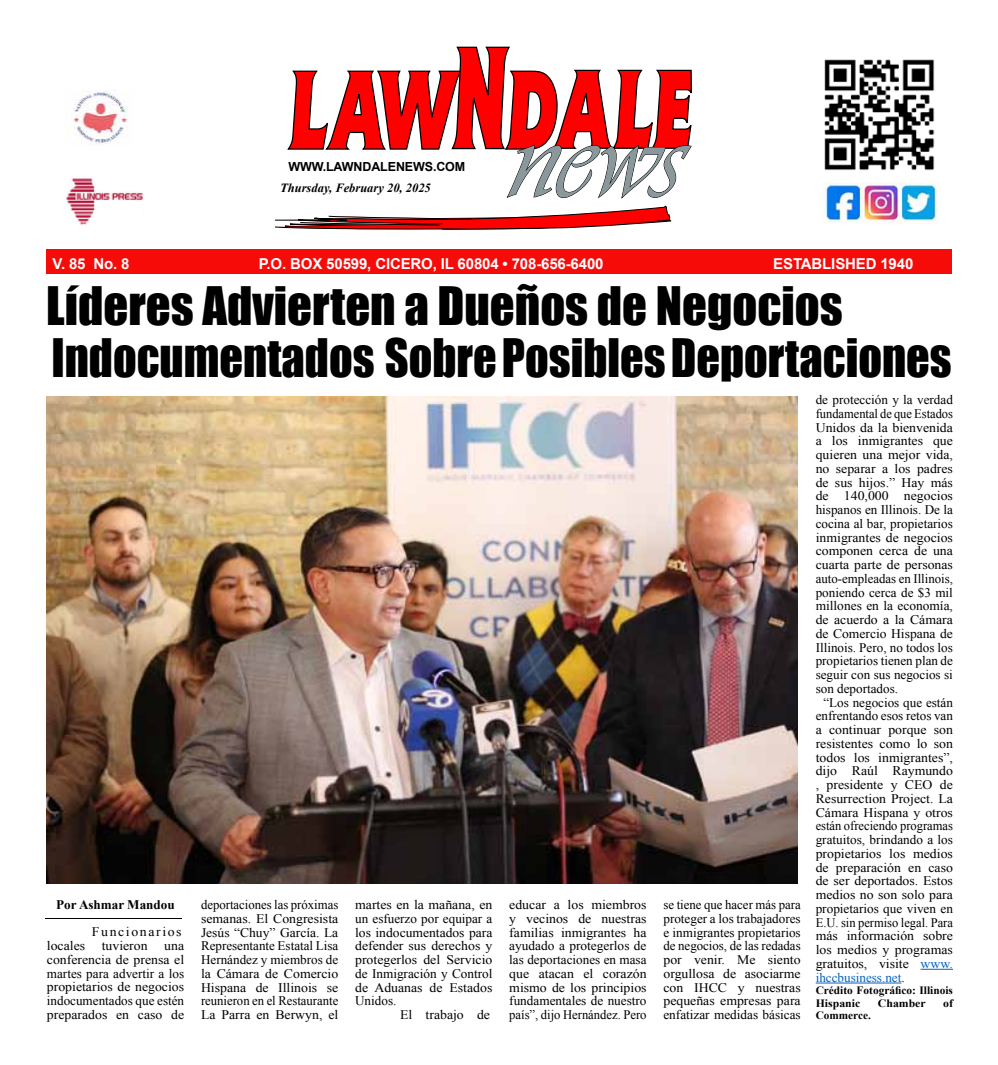
<style>
.page{position:relative;width:998px;height:1065px;background:#fff}
.page>*{position:absolute;margin:0;border:0;box-sizing:border-box;transform-origin:0 0}
.t1{font:125px "Vivante DTCITALIC";color:#8a979b}
.t2{font:48.75px/52.5px "Impact";color:#000}
.t3{font:700 15px "Arial";letter-spacing:-.01em;color:#fff}
.t4{font:13.12px/13.8px "Times New Roman";color:#000;text-align:justify;scale:1.05 1}
.t5{font:13.12px/13.8px "Times New Roman";color:#000;text-align:justify}
.t6{font:13.12px "Times New Roman";color:#000;scale:.95 1}
.t7{font:13.12px "Times New Roman";color:#000;scale:1.04 1}
.t8{font:13.12px "Times New Roman";color:#0563c1}
.t9{font:700 13.12px "Times New Roman";color:#000}
.t10{font:13.12px "Times New Roman";letter-spacing:.115em;color:#000;scale:1.05 1}
.t11{font:italic 700 12.5px "Times New Roman";color:#000}
.t12{font:700 12.5px "Arial";letter-spacing:-.01em;color:#000}
.t13{font:700 11.25px/12.5px "Times New Roman";color:#000}
.t14{font:700 11.25px "Times New Roman";color:#000;scale:1.05 1}
.s1{color:#0563c1}
.s2{color:#000}
</style>
<div class="page">
<img style="left:65px;top:178px;width:78px;height:47px">
<img style="left:65px;top:90px;width:63px;height:55px">
<img style="left:823px;top:183px;width:114px;height:40px">
<img style="left:824px;top:59px;width:110px;height:111px">
<svg style="left:287px;top:46px;width:405px;height:152px"></svg>
<svg style="left:275px;top:205px;width:396px;height:25px"></svg>
<div style="left:47px;top:249px;width:905px;height:25px;background:#f60b09"></div>
<img style="left:46px;top:396px;width:751px;height:488px">
<hr style="left:920px;top:969px;width:32px;height:1px;background:#0563c1">
<hr style="left:815px;top:983px;width:86px;height:1px;background:#0563c1">
<hr style="left:45px;top:918px;width:136px;height:1px;background:#000">
<p class="t12" style="left:288px;top:159px;width:178px">WWW.LAWNDALENEWS.COM</p>
<p class="t11" style="left:280px;top:179px;width:152px">Thursday, February 20, 2025</p>
<h1 class="t1" style="left:507px;top:84px;width:175px">news</h1>
<p class="t3" style="left:53px;top:254px;width:79px">V. 85 No. 8</p>
<p class="t3" style="left:259px;top:254px;width:346px">P.O. BOX 50599, CICERO, IL 60804 • 708-656-6400</p>
<p class="t3" style="left:773px;top:254px;width:142px">ESTABLISHED 1940</p>
<h2 class="t2" style="left:46px;top:278px;width:907px">Líderes Advierten a Dueños de Negocios<br>Indocumentados Sobre Posibles Deportaciones</h2>
<p class="t9" style="left:56px;top:895px;width:120px">Por Ashmar Mandou</p>
<p class="t10" style="left:92px;top:923px;width:87px">Funcionarios</p>
<p class="t4" style="left:47px;top:939px;width:38px">locales</p>
<p class="t4" style="left:102px;top:939px;width:45px">tuvieron</p>
<p class="t4" style="left:47px;top:939px;width:132px;text-indent:117px">una conferencia de prensa el martes para advertir a los propietarios de negocios indocumentados que estén preparados en caso de</p>
<p class="t5" style="left:201px;top:898px;width:139px">deportaciones las próximas semanas. El Congresista Jesús “Chuy” García. La Representante Estatal Lisa Hernández y miembros de la Cámara de Comercio Hispana de Illinois se reunieron en el Restaurante La Parra en Berwyn, el</p>
<p class="t4" style="left:355px;top:898px;width:132px">martes en la mañana, en un esfuerzo por equipar a los indocumentados para defender sus derechos y protegerlos del Servicio de Inmigración y Control de Aduanas de Estados Unidos.</p>
<p class="t4" style="left:400px;top:1008px;width:87px">El trabajo de</p>
<p class="t4" style="left:509px;top:898px;width:132px">educar a los miembros y vecinos de nuestras familias inmigrantes ha ayudado a protegerlos de las deportaciones en masa que atacan el corazón mismo de los principios fundamentales de nuestro país”, dijo Hernández. Pero</p>
<p class="t5" style="left:663px;top:898px;width:139px">se tiene que hacer más para proteger a los trabajadores e inmigrantes propietarios de negocios, de las redadas por venir. Me siento orgullosa de asociarme con IHCC y nuestras pequeñas empresas para enfatizar medidas básicas</p>
<p class="t5" style="left:815px;top:393px;width:139px">de protección y la verdad</p>
<p class="t6" style="left:815px;top:405px;width:146px">fundamental de que Estados</p>
<p class="t4" style="left:815px;top:420px;width:132px">Unidos da la bienvenida</p>
<p class="t4" style="left:815px;top:434px;width:132px">a los inmigrantes que</p>
<p class="t4" style="left:815px;top:448px;width:132px">quieren una mejor vida,</p>
<p class="t4" style="left:815px;top:461px;width:132px">no separar a los padres</p>
<p class="t4" style="left:815px;top:475px;width:132px">de sus hijos.” Hay más</p>
<p class="t4" style="left:815px;top:489px;width:132px">de 140,000 negocios</p>
<p class="t5" style="left:815px;top:503px;width:139px">hispanos en Illinois. De la</p>
<p class="t5" style="left:815px;top:516px;width:139px">cocina al bar, propietarios</p>
<p class="t4" style="left:815px;top:530px;width:132px">inmigrantes de negocios</p>
<p class="t4" style="left:815px;top:544px;width:132px">componen cerca de una</p>
<p class="t4" style="left:815px;top:558px;width:132px">cuarta parte de personas</p>
<p class="t5" style="left:815px;top:571px;width:139px">auto-empleadas en Illinois,</p>
<p class="t5" style="left:815px;top:585px;width:139px">poniendo cerca de $3 mil</p>
<p class="t5" style="left:815px;top:599px;width:139px">millones en la economía,</p>
<p class="t4" style="left:815px;top:613px;width:132px">de acuerdo a la Cámara</p>
<p class="t7" style="left:815px;top:625px;width:133px">de Comercio Hispana de</p>
<p class="t5" style="left:815px;top:640px;width:139px">Illinois. Pero, no todos los</p>
<p class="t5" style="left:815px;top:654px;width:139px">propietarios tienen plan de</p>
<p class="t5" style="left:815px;top:668px;width:139px">seguir con sus negocios si</p>
<p class="t5" style="left:815px;top:681px;width:84px">son deportados.</p>
<p class="t5" style="left:823px;top:695px;width:131px">“Los negocios que están</p>
<p class="t5" style="left:815px;top:709px;width:139px">enfrentando esos retos van</p>
<p class="t4" style="left:815px;top:723px;width:132px">a continuar porque son</p>
<p class="t4" style="left:815px;top:736px;width:132px">resistentes como lo son</p>
<p class="t4" style="left:815px;top:750px;width:132px">todos los inmigrantes”,</p>
<p class="t4" style="left:815px;top:764px;width:132px">dijo Raúl Raymundo</p>
<p class="t4" style="left:815px;top:778px;width:132px">, presidente y CEO de</p>
<p class="t4" style="left:815px;top:791px;width:132px">Resurrection Project. La</p>
<p class="t4" style="left:815px;top:805px;width:132px">Cámara Hispana y otros</p>
<p class="t6" style="left:815px;top:817px;width:146px">están ofreciendo programas</p>
<p class="t5" style="left:815px;top:833px;width:139px">gratuitos, brindando a los</p>
<p class="t4" style="left:815px;top:846px;width:132px">propietarios los medios</p>
<p class="t4" style="left:815px;top:860px;width:132px">de preparación en caso</p>
<p class="t4" style="left:815px;top:874px;width:132px">de ser deportados. Estos</p>
<p class="t4" style="left:815px;top:888px;width:132px">medios no son solo para</p>
<p class="t5" style="left:815px;top:901px;width:139px">propietarios que viven en</p>
<p class="t6" style="left:815px;top:913px;width:146px">E.U. sin permiso legal. Para</p>
<p class="t4" style="left:815px;top:929px;width:132px">más información sobre</p>
<p class="t4" style="left:815px;top:943px;width:132px">los medios y programas</p>
<p class="t4" style="left:815px;top:956px;width:132px">gratuitos, visite <span class="s1">www.</span></p>
<p class="t8" style="left:815px;top:968px;width:90px">ihccbusiness.net<span class="s2">.</span></p>
<p class="t13" style="left:815px;top:984px;width:139px">Crédito Fotográfico: Illinois<br>Hispanic</p>
<p class="t14" style="left:877px;top:995px;width:47px">Chamber</p>
<p class="t14" style="left:943px;top:995px;width:11px">of</p>
<p class="t13" style="left:815px;top:1009px;width:57px">Commerce.</p>
</div>
